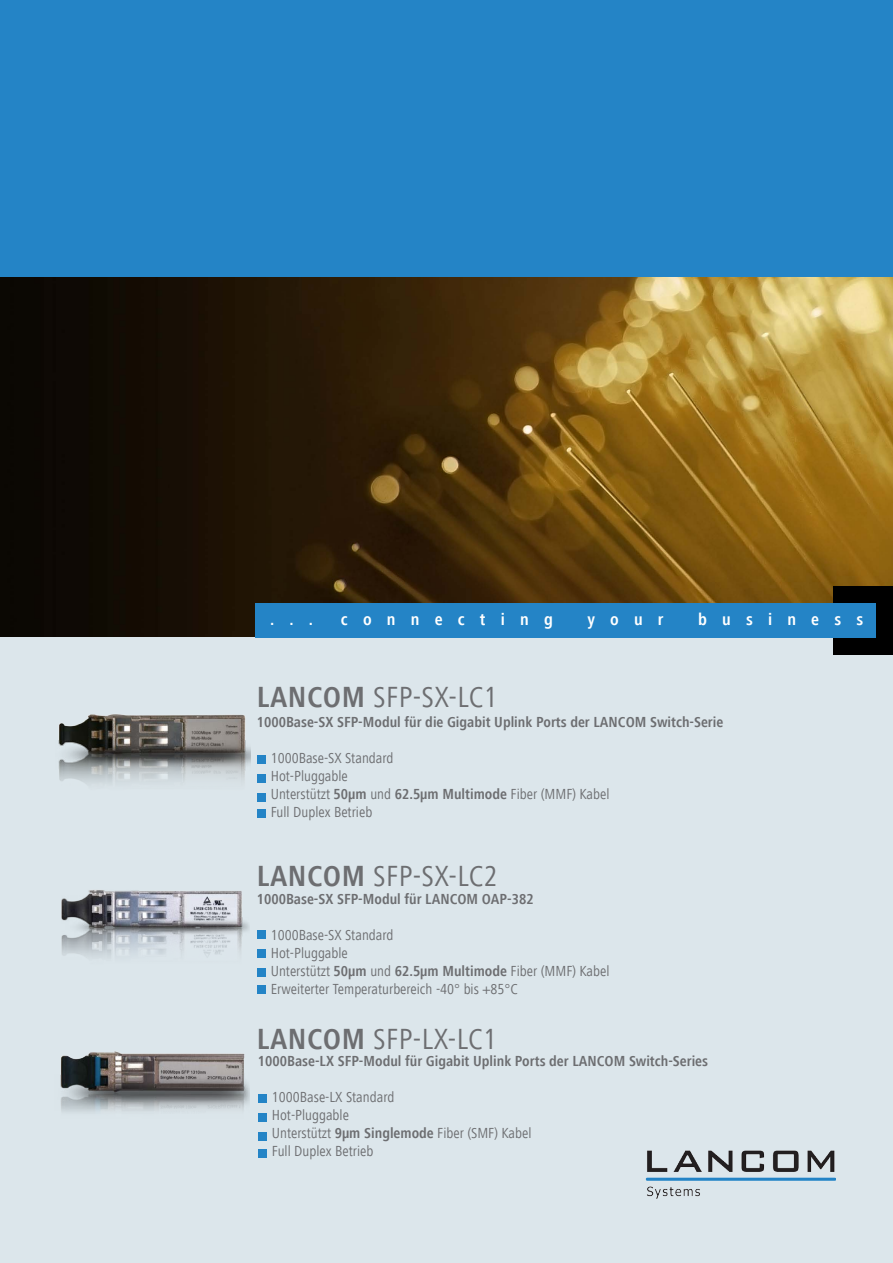
<style>
.page{position:relative;width:893px;height:1263px;background:#fff}
.page>*{position:absolute;margin:0;border:0;box-sizing:border-box;transform-origin:0 0}
.t1{font:condensed 30px "Frutiger Next LT";letter-spacing:.015em;color:#6d6e71}
.t2{font:700 condensed 17.25px "Frutiger Next LT";letter-spacing:.88em;color:#fff}
.t3{font:condensed 15px/18px "Frutiger Next LT";color:#6d6e71}
.t4{font:700 condensed 15px "Frutiger Next LT";color:#6d6e71}
.s1{font-weight:700}
</style>
<div class="page">
<img style="left:0;top:276px;width:893px;height:362px">
<div style="left:0;top:638px;width:893px;height:625px;background:#dce6eb"></div>
<div style="left:0;top:0;width:893px;height:276px;background:#2484c6"></div>
<img style="left:645px;top:1150px;width:190px;height:48px">
<div style="left:833px;top:587px;width:60px;height:68px;background:#000"></div>
<div style="left:255px;top:604px;width:621px;height:34px;background:#2484c6"></div>
<img style="left:54px;top:990px;width:196px;height:160px">
<img style="left:55px;top:673px;width:196px;height:140px">
<img style="left:54px;top:867px;width:196px;height:117px">
<div style="left:257px;top:755px;width:8px;height:8px;background:#2484c6"></div>
<div style="left:257px;top:774px;width:8px;height:8px;background:#2484c6"></div>
<div style="left:257px;top:793px;width:8px;height:8px;background:#2484c6"></div>
<div style="left:257px;top:810px;width:8px;height:8px;background:#2484c6"></div>
<div style="left:258px;top:1094px;width:8px;height:8px;background:#2484c6"></div>
<div style="left:258px;top:1113px;width:8px;height:8px;background:#2484c6"></div>
<div style="left:258px;top:1132px;width:8px;height:9px;background:#2484c6"></div>
<div style="left:258px;top:1149px;width:8px;height:8px;background:#2484c6"></div>
<div style="left:257px;top:930px;width:8px;height:9px;background:#2484c6"></div>
<div style="left:257px;top:949px;width:8px;height:9px;background:#2484c6"></div>
<div style="left:257px;top:969px;width:8px;height:8px;background:#2484c6"></div>
<div style="left:257px;top:985px;width:8px;height:9px;background:#2484c6"></div>
<p class="t2" style="left:270px;top:609px;width:44px">...</p>
<p class="t2" style="left:341px;top:609px;width:213px">connecting</p>
<p class="t2" style="left:587px;top:609px;width:78px">your</p>
<p class="t2" style="left:698px;top:609px;width:166px">business</p>
<h1 class="t1" style="left:257px;top:681px;width:242px"><span class="s1">LANCOM</span> SFP-SX-LC1</h1>
<p class="t4" style="left:257px;top:714px;width:468px">1000Base-SX SFP-Modul für die Gigabit Uplink Ports der LANCOM Switch-Serie</p>
<p class="t3" style="left:271px;top:749px;width:340px">1000Base-SX Standard<br>Hot-Pluggable<br>Unterstützt <span class="s1">50μm</span> und <span class="s1">62.5μm Multimode</span> Fiber (MMF) Kabel<br>Full Duplex Betrieb</p>
<h1 class="t1" style="left:257px;top:859px;width:242px"><span class="s1">LANCOM</span> SFP-SX-LC2</h1>
<p class="t4" style="left:257px;top:890px;width:278px">1000Base-SX SFP-Modul für LANCOM OAP-382</p>
<p class="t3" style="left:271px;top:926px;width:340px">1000Base-SX Standard<br>Hot-Pluggable<br>Unterstützt <span class="s1">50μm</span> und <span class="s1">62.5μm Multimode</span> Fiber (MMF) Kabel Erweiterter Temperaturbereich -40° bis +85°C</p>
<h1 class="t1" style="left:257px;top:1022px;width:242px"><span class="s1">LANCOM</span> SFP-LX-LC1</h1>
<p class="t4" style="left:258px;top:1053px;width:452px">1000Base-LX SFP-Modul für Gigabit Uplink Ports der LANCOM Switch-Series</p>
<p class="t3" style="left:272px;top:1088px;width:261px">1000Base-LX Standard<br>Hot-Pluggable<br>Unterstützt <span class="s1">9μm Singlemode</span> Fiber (SMF) Kabel<br>Full Duplex Betrieb</p>
</div>
